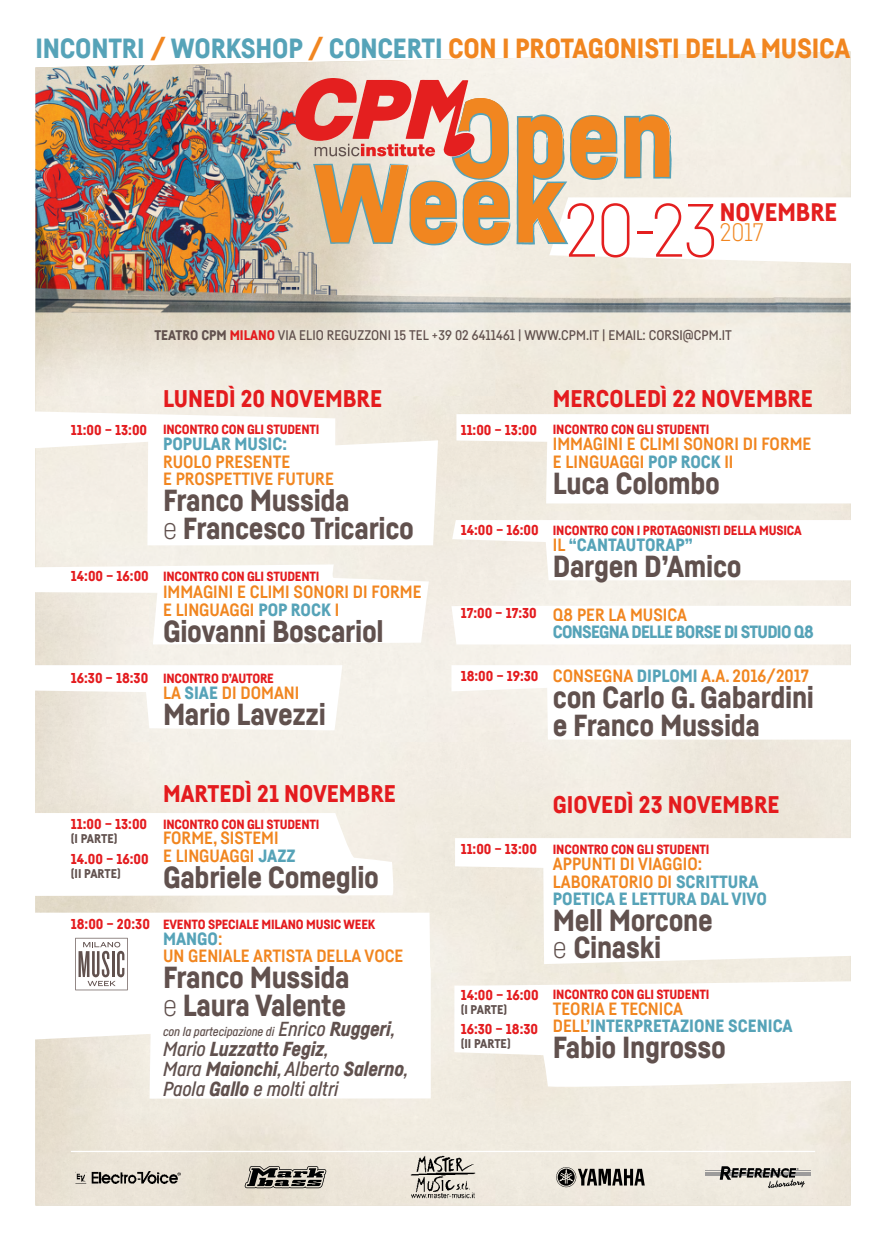
<style>
.page{position:relative;width:886px;height:1241px;background:#fff}
.page>*{position:absolute;margin:0;border:0;box-sizing:border-box;transform-origin:0 0}
.t1{font:100 74.12px "Fabrikat";color:#e41f1f}
.CPM_OW_TITOLO_BIG{font:900 30px/27.5px "Fabrikat";letter-spacing:-.01em;color:#61514e}
.INCONTRI{font:900 27.38px "Fabrikat";letter-spacing:-.01em;color:#f18620}
.t2{font:900 25px/19.8px "Fabrikat";color:#e41f1f}
.CPM_OW_GIORNO{font:900 23.75px "Fabrikat";color:#e41b1e}
.CPM_OW_TITOLO{font:italic 500 20px/20px "Fabrikat";letter-spacing:-.01em;color:#61514e}
.CPM_OW_TITOLO_2017{font:700 17.5px/17.5px "Fabrikat";color:#f18620}
.CPM_OW_TITOLO_2017-2{font:900 17.5px/17.5px "Fabrikat";color:#56a3b8}
.CPM_OW_TITOLO_2017-3{font:900 17.5px/17.5px "Fabrikat";letter-spacing:-.04em;color:#56a3b8}
.CPM_OW_ORARIO{font:900 14.12px "Fabrikat";color:#e41b1e}
.CPM_OW_GIORNO-2{font:500 13.75px "Fabrikat";color:#61514e}
.CPM_OW_TITOLETTO_ORA{font:900 13.12px "Fabrikat";letter-spacing:-.015em;color:#e41b1e}
.CPM_OW_TITOLO-2{font:italic 500 12.5px "Fabrikat";letter-spacing:-.01em;color:#61514e}
.CPM_OW_ORARIO-2{font:900 12.5px "Fabrikat";color:#61514e}
.s1{color:#56a3b8}
.s2{font-weight:300;color:#f18620}
.s3{font-weight:900}
.s4{font-weight:900;color:#e41b1e}
.s5{font-weight:900;color:#56a3b8}
.s6{font-weight:300}
.s7{font-size:20px}
.s8{font-weight:900;font-size:20px}
.s9{font-weight:700;color:#f18620}
</style>
<div class="page">
<img style="left:35px;top:51px;width:815px;height:1154px">
<svg style="left:35px;top:411px;width:403px;height:134px"></svg>
<svg style="left:35px;top:564px;width:394px;height:80px"></svg>
<svg style="left:35px;top:665px;width:307px;height:65px"></svg>
<svg style="left:35px;top:912px;width:396px;height:186px"></svg>
<svg style="left:456px;top:414px;width:394px;height:89px"></svg>
<svg style="left:452px;top:520px;width:398px;height:60px"></svg>
<svg style="left:451px;top:605px;width:400px;height:39px"></svg>
<svg style="left:451px;top:665px;width:399px;height:74px"></svg>
<svg style="left:455px;top:838px;width:396px;height:125px"></svg>
<svg style="left:454px;top:981px;width:397px;height:107px"></svg>
<svg style="left:35px;top:812px;width:360px;height:83px"></svg>
<svg style="left:75px;top:937px;width:53px;height:53px"></svg>
<svg style="left:516px;top:114px;width:335px;height:149px"></svg>
<svg style="left:295px;top:78px;width:215px;height:167px;background:#e19c7a"></svg>
<img style="left:75px;top:1170px;width:106px;height:12px">
<svg style="left:556px;top:1166px;width:89px;height:20px;background:#7f7c76"></svg>
<hr style="left:705px;top:1170px;width:106px;height:1px;background:#9c9b9b">
<hr style="left:705px;top:1171px;width:106px;height:1px;background:#9c9b9b">
<hr style="left:705px;top:1172px;width:106px;height:1px;background:#9c9b9b">
<hr style="left:705px;top:1173px;width:106px;height:1px;background:#9c9b9b">
<hr style="left:705px;top:1174px;width:106px;height:1px;background:#9c9b9b">
<svg style="left:720px;top:1165px;width:85px;height:22px;background:#a4a19b"></svg>
<img style="left:410px;top:1154px;width:66px;height:44px">
<svg style="left:245px;top:1165px;width:81px;height:22px;background:#7b7871"></svg>
<hr style="left:71px;top:1150px;width:744px;height:1px;background:#fff">
<p class="INCONTRI" style="left:35px;top:31px;width:816px"><span class="s1">INCONTRI</span> / <span class="s1">WORKSHOP</span> / <span class="s1">CONCERTI</span> CON I PROTAGONISTI DELLA MUSICA</p>
<p class="t1" style="left:564px;top:186px;width:155px">20-23</p>
<p class="t2" style="left:720px;top:202px;width:119px">NOVEMBRE<br><span class="s2">2017</span></p>
<p class="CPM_OW_GIORNO-2" style="left:154px;top:327px;width:579px"><span class="s3">TEATRO CPM</span> <span class="s4">MILANO</span> VIA ELIO REGUZZONI 15 TEL +39 02 6411461 | WWW.CPM.IT | EMAIL: CORSI@CPM.IT</p>
<p class="CPM_OW_GIORNO" style="left:163px;top:384px;width:221px">LUNEDÌ 20 NOVEMBRE</p>
<p class="CPM_OW_ORARIO" style="left:71px;top:421px;width:78px">11:00 – 13:00</p>
<p class="CPM_OW_TITOLETTO_ORA" style="left:163px;top:421px;width:158px">INCONTRO CON GLI STUDENTI</p>
<p class="CPM_OW_TITOLO_2017" style="left:163px;top:435px;width:172px"><span class="s5">POPULAR MUSIC:<br></span>RUOLO PRESENTE<br>E PROSPETTIVE FUTURE</p>
<p class="CPM_OW_TITOLO_BIG" style="left:163px;top:486px;width:253px">Franco Mussida<br><span class="s6">e</span> Francesco Tricarico</p>
<p class="CPM_OW_ORARIO" style="left:71px;top:567px;width:79px">14:00 – 16:00</p>
<p class="CPM_OW_TITOLETTO_ORA" style="left:163px;top:568px;width:158px">INCONTRO CON GLI STUDENTI</p>
<p class="CPM_OW_TITOLO_2017" style="left:163px;top:583px;width:260px">IMMAGINI E CLIMI SONORI DI FORME<br>E LINGUAGGI <span class="s5">POP ROCK</span> I</p>
<p class="CPM_OW_TITOLO_BIG" style="left:163px;top:616px;width:222px">Giovanni Boscariol</p>
<p class="CPM_OW_ORARIO" style="left:71px;top:669px;width:79px">16:30 – 18:30</p>
<p class="CPM_OW_TITOLETTO_ORA" style="left:163px;top:669px;width:112px">INCONTRO D’AUTORE</p>
<p class="CPM_OW_TITOLO_2017" style="left:163px;top:683px;width:138px">LA <span class="s5">SIAE</span> DI DOMANI</p>
<p class="CPM_OW_TITOLO_BIG" style="left:163px;top:699px;width:164px">Mario Lavezzi</p>
<p class="CPM_OW_ORARIO" style="left:71px;top:815px;width:78px">11:00 – 13:00</p>
<p class="CPM_OW_ORARIO-2" style="left:71px;top:830px;width:48px">(I PARTE)</p>
<p class="CPM_OW_ORARIO" style="left:71px;top:850px;width:79px">14.00 – 16:00</p>
<p class="CPM_OW_ORARIO-2" style="left:71px;top:865px;width:52px">(II PARTE)</p>
<p class="CPM_OW_GIORNO" style="left:163px;top:779px;width:234px">MARTEDÌ 21 NOVEMBRE</p>
<p class="CPM_OW_TITOLETTO_ORA" style="left:163px;top:815px;width:158px">INCONTRO CON GLI STUDENTI</p>
<p class="CPM_OW_TITOLO_2017" style="left:163px;top:828px;width:134px">FORME, SISTEMI<br>E LINGUAGGI <span class="s5">JAZZ</span></p>
<p class="CPM_OW_TITOLO_BIG" style="left:163px;top:862px;width:218px">Gabriele Comeglio</p>
<p class="CPM_OW_ORARIO" style="left:71px;top:915px;width:81px">18:00 – 20:30</p>
<p class="CPM_OW_TITOLETTO_ORA" style="left:163px;top:915px;width:214px">EVENTO SPECIALE MILANO MUSIC WEEK</p>
<p class="CPM_OW_TITOLO_2017" style="left:163px;top:929px;width:242px"><span class="s5">MANGO</span>:<br>UN GENIALE ARTISTA DELLA VOCE</p>
<p class="CPM_OW_TITOLO_BIG" style="left:163px;top:962px;width:188px">Franco Mussida <span class="s6">e</span> Laura Valente</p>
<p class="CPM_OW_TITOLO-2" style="left:163px;top:1023px;width:234px">con la partecipazione di <span class="s7">Enrico</span> <span class="s8">Ruggeri</span><span class="s7">,</span></p>
<p class="CPM_OW_TITOLO" style="left:163px;top:1037px;width:247px">Mario <span class="s3">Luzzatto Fegiz</span>,<br>Mara <span class="s3">Maionchi</span>, Alberto <span class="s3">Salerno</span>,<br>Paola <span class="s3">Gallo</span> e molti altri</p>
<p class="CPM_OW_GIORNO" style="left:553px;top:384px;width:262px">MERCOLEDÌ 22 NOVEMBRE</p>
<p class="CPM_OW_ORARIO" style="left:461px;top:421px;width:78px">11:00 – 13:00</p>
<p class="CPM_OW_TITOLETTO_ORA" style="left:553px;top:421px;width:158px">INCONTRO CON GLI STUDENTI</p>
<p class="CPM_OW_TITOLO_2017" style="left:553px;top:435px;width:260px">IMMAGINI E CLIMI SONORI DI FORME<br>E LINGUAGGI <span class="s5">POP ROCK</span> II</p>
<p class="CPM_OW_TITOLO_BIG" style="left:553px;top:468px;width:169px">Luca Colombo</p>
<p class="CPM_OW_ORARIO" style="left:461px;top:521px;width:79px">14:00 – 16:00</p>
<p class="CPM_OW_TITOLETTO_ORA" style="left:553px;top:521px;width:250px">INCONTRO CON I PROTAGONISTI DELLA MUSICA</p>
<p class="CPM_OW_TITOLO_2017-2" style="left:553px;top:535px;width:142px"><span class="s9">IL</span> “CANTAUTORAP”</p>
<p class="CPM_OW_TITOLO_BIG" style="left:553px;top:551px;width:190px">Dargen D’Amico</p>
<p class="CPM_OW_ORARIO" style="left:461px;top:604px;width:78px">17:00 – 17:30</p>
<p class="CPM_OW_TITOLO_2017-3" style="left:553px;top:605px;width:262px"><span class="s9">Q8 PER LA MUSICA<br></span>CONSEGNA DELLE BORSE DI STUDIO Q8</p>
<p class="CPM_OW_ORARIO" style="left:461px;top:667px;width:79px">18:00 – 19:30</p>
<p class="CPM_OW_TITOLO_2017" style="left:553px;top:666px;width:258px">CONSEGNA <span class="s5">DIPLOMI</span> A.A. 2016/2017</p>
<p class="CPM_OW_TITOLO_BIG" style="left:553px;top:683px;width:263px">con Carlo G. Gabardini e Franco Mussida</p>
<p class="CPM_OW_GIORNO" style="left:553px;top:789px;width:228px">GIOVEDÌ 23 NOVEMBRE</p>
<p class="CPM_OW_ORARIO" style="left:461px;top:840px;width:78px">11:00 – 13:00</p>
<p class="CPM_OW_TITOLETTO_ORA" style="left:553px;top:841px;width:158px">INCONTRO CON GLI STUDENTI</p>
<p class="CPM_OW_TITOLO_2017-2" style="left:553px;top:854px;width:216px"><span class="s9">APPUNTI DI VIAGGIO:<br>LABORATORIO DI</span> SCRITTURA<br>POETICA E LETTURA DAL VIVO</p>
<p class="CPM_OW_TITOLO_BIG" style="left:553px;top:905px;width:161px">Mell Morcone <span class="s6">e</span> Cinaski</p>
<p class="CPM_OW_ORARIO" style="left:461px;top:985px;width:79px">14:00 – 16:00</p>
<p class="CPM_OW_ORARIO-2" style="left:461px;top:1001px;width:48px">(I PARTE)</p>
<p class="CPM_OW_ORARIO" style="left:461px;top:1020px;width:79px">16:30 – 18:30</p>
<p class="CPM_OW_ORARIO-2" style="left:461px;top:1035px;width:52px">(II PARTE)</p>
<p class="CPM_OW_TITOLETTO_ORA" style="left:553px;top:986px;width:158px">INCONTRO CON GLI STUDENTI</p>
<p class="CPM_OW_TITOLO_2017-2" style="left:553px;top:999px;width:241px"><span class="s9">TEORIA E TECNICA<br>DELL’</span>INTERPRETAZIONE SCENICA</p>
<p class="CPM_OW_TITOLO_BIG" style="left:553px;top:1033px;width:175px">Fabio Ingrosso</p>
</div>
